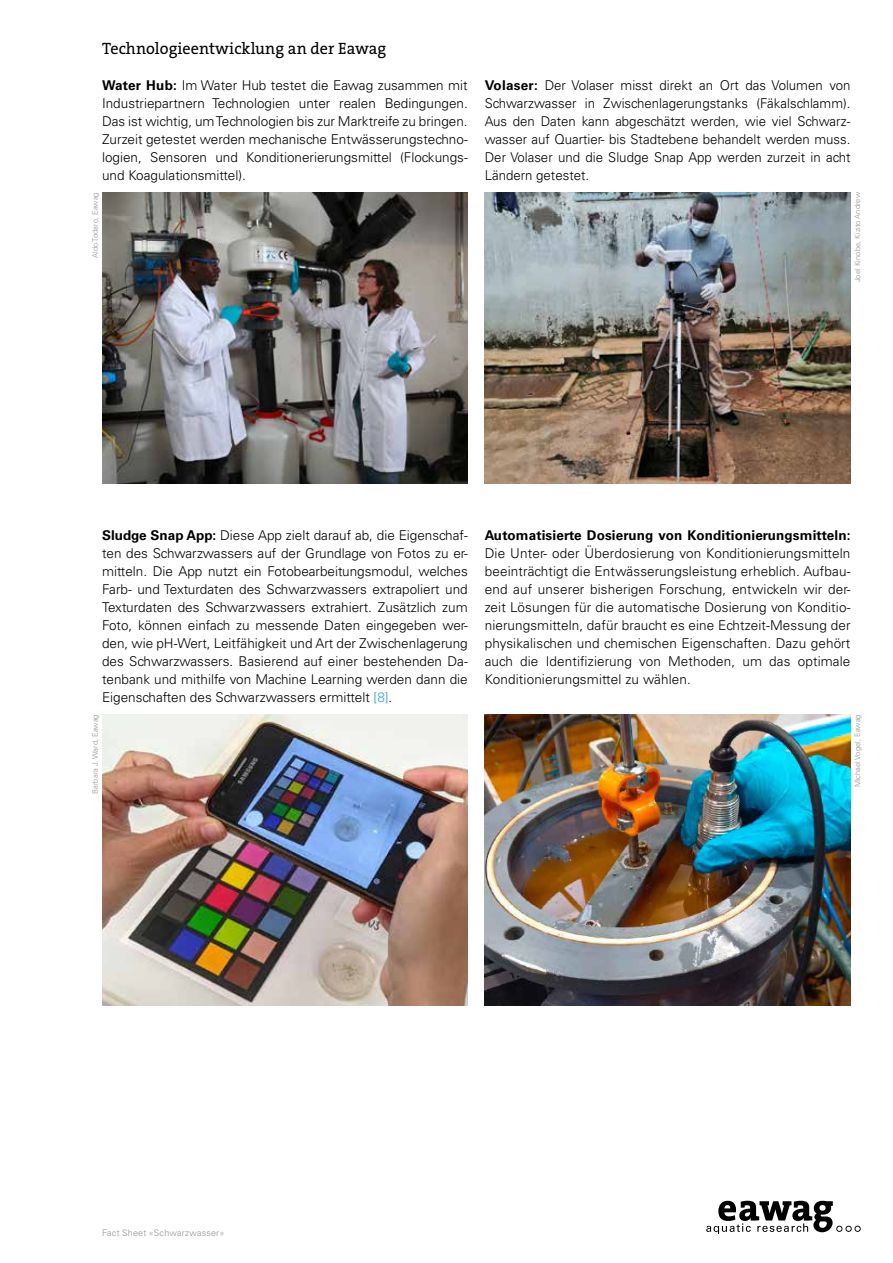
<style>
.page{position:relative;width:893px;height:1263px;background:#fff}
.page>*{position:absolute;margin:0;border:0;box-sizing:border-box;transform-origin:0 0}
.t1{font:16.5px "The Serif B5 Plain";letter-spacing:.005em;color:#000}
.t2{font:300 13.5px/18px "Univers LT Std";color:#000;text-align:justify}
.t3{font:700 13.5px "Univers LT Std";letter-spacing:.01em;color:#000}
.t4{font:300 9px "Univers LT Std";letter-spacing:.02em;color:#949290}
.t5{font:300 7.5px "Univers LT Std";letter-spacing:.01em;color:#949290}
.s1{font-weight:700}
.s2{color:#3a9ed7}
</style>
<div class="page">
<svg style="left:706px;top:1201px;width:155px;height:33px"></svg>
<img style="left:102px;top:714px;width:366px;height:292px">
<img style="left:485px;top:714px;width:365px;height:292px">
<img style="left:102px;top:192px;width:366px;height:292px">
<img style="left:485px;top:192px;width:365px;height:292px">
<p class="t1" style="left:102px;top:40px;width:286px">Technologieentwicklung an der Eawag</p>
<p class="t2" style="left:102px;top:76px;width:367px"><span class="s1">Water Hub:</span> Im Water Hub testet die Eawag zusammen mit Industriepartnern Technologien unter realen Bedingungen.<br>Das ist wichtig, um Technologien bis zur Marktreife zu bringen.<br>Zurzeit getestet werden mechanische Entwässerungstechno&shy;logien, Sensoren und Konditionerierungsmittel (Flockungs&shy;und Koagulationsmittel).</p>
<p class="t5" style="left:91px;top:258px;width:67px;rotate:-90deg">Aldo Todaro, Eawag</p>
<p class="t2" style="left:485px;top:76px;width:367px"><span class="s1">Volaser:</span> Der Volaser misst direkt an Ort das Volumen von Schwarzwasser in Zwischenlagerungstanks (Fäkalschlamm).<br>Aus den Daten kann abgeschätzt werden, wie viel Schwarz&shy;wasser auf Quartier- bis Stadtebene behandelt werden muss.<br>Der Volaser und die Sludge Snap App werden zurzeit in acht Ländern getestet.</p>
<p class="t5" style="left:853px;top:282px;width:91px;rotate:-90deg">Joel Kinobe, Kizito Andrew</p>
<p class="t2" style="left:102px;top:526px;width:367px"><span class="s1">Sludge Snap App:</span> Diese App zielt darauf ab, die Eigenschaf&shy;ten des Schwarzwassers auf der Grundlage von Fotos zu er&shy;mitteln. Die App nutzt ein Fotobearbeitungsmodul, welches Farb- und Texturdaten des Schwarzwassers extrapoliert und Texturdaten des Schwarzwassers extrahiert. Zusätzlich zum Foto, können einfach zu messende Daten eingegeben wer&shy;den, wie pH-Wert, Leitfähigkeit und Art der Zwischenlagerung des Schwarzwassers. Basierend auf einer bestehenden Da&shy;tenbank und mithilfe von Machine Learning werden dann die Eigenschaften des Schwarzwassers ermittelt <span class="s2">[8]</span>.</p>
<p class="t3" style="left:485px;top:527px;width:367px">Automatisierte Dosierung von Konditionierungsmitteln:</p>
<p class="t2" style="left:485px;top:544px;width:367px">Die Unter- oder Überdosierung von Konditionierungsmitteln beeinträchtigt die Entwässerungsleistung erheblich. Aufbau&shy;end auf unserer bisherigen Forschung, entwickeln wir der&shy;zeit Lösungen für die automatische Dosierung von Konditio&shy;nierungsmitteln, dafür braucht es eine Echtzeit-Messung der physikalischen und chemischen Eigenschaften. Dazu gehört auch die Identifizierung von Methoden, um das optimale Konditionierungsmittel zu wählen.</p>
<p class="t5" style="left:91px;top:794px;width:81px;rotate:-90deg">Barbara J. Ward, Eawag</p>
<p class="t5" style="left:853px;top:787px;width:74px;rotate:-90deg">Michael Vogel, Eawag</p>
<p class="t4" style="left:102px;top:1227px;width:124px">Fact Sheet «Schwarzwasser»</p>
</div>
